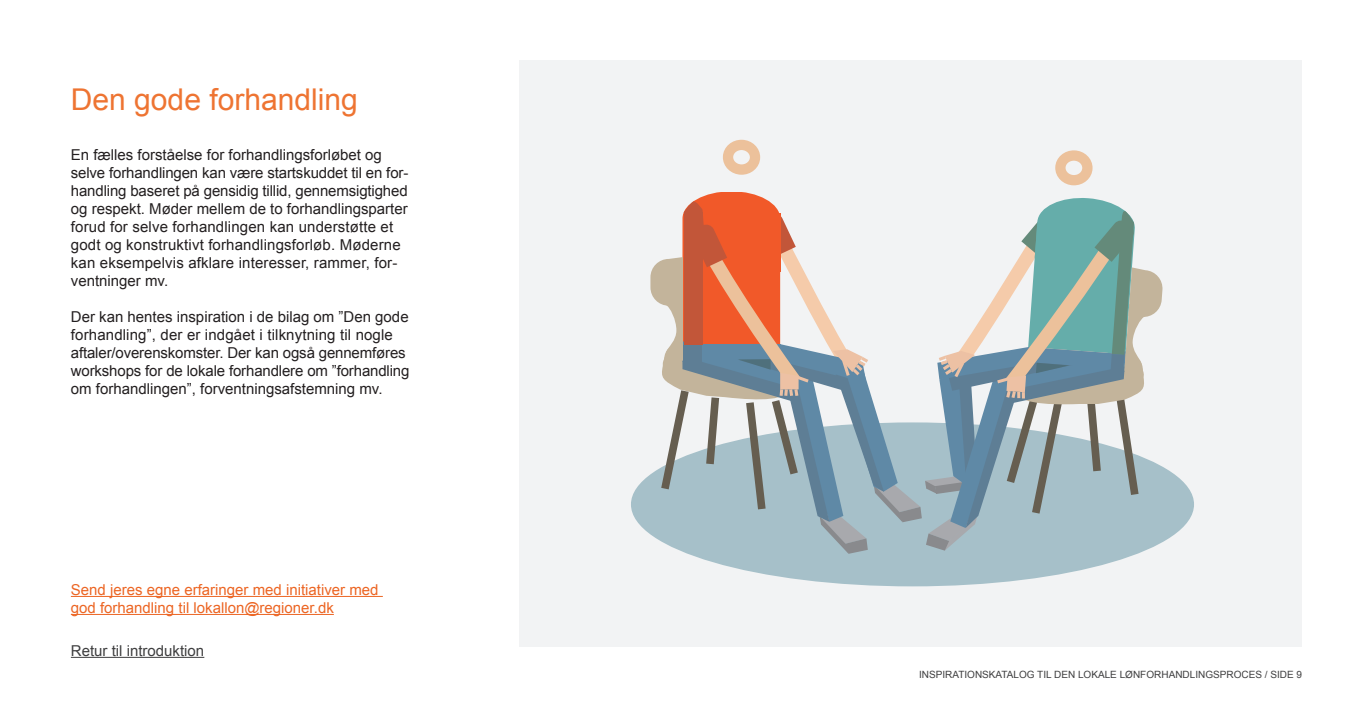
<style>
.page{position:relative;width:1347px;height:709px;background:#fff}
.page>*{position:absolute;margin:0;border:0;box-sizing:border-box;transform-origin:0 0}
.t1{font:30px "Arial";color:#ee7432}
.t2{font:15px/18px "Arial";color:#231f20}
.t3{font:15px/18px "Arial";color:#ec6523}
.t4{font:15px "Arial";color:#3e3e3f}
.t5{font:10px "Arial";color:#3e3e3f}
</style>
<div class="page">
<div style="left:519px;top:60px;width:783px;height:587px;background:#f2f3f4"></div>
<div style="left:631px;top:422px;width:563px;height:164px;background:#a6c0c9;border-radius:50%"></div>
<svg style="left:650px;top:192px;width:513px;height:362px"></svg>
<div style="left:722px;top:140px;width:38px;height:35px;border:10px solid #ecc19b;border-radius:50%"></div>
<div style="left:1055px;top:150px;width:37px;height:35px;border:10px solid #ecc19b;border-radius:50%"></div>
<hr style="left:71px;top:657px;width:133px;height:1px;background:#3e3e3f">
<hr style="left:71px;top:596px;width:312px;height:1px;background:#ec6523">
<hr style="left:71px;top:614px;width:263px;height:1px;background:#ec6523">
<h1 class="t1" style="left:71px;top:80px;width:288px">Den gode forhandling</h1>
<p class="t2" style="left:71px;top:146px;width:339px">En fælles forståelse for forhandlingsforløbet og selve forhandlingen kan være startskuddet til en for&shy;handling baseret på gensidig tillid, gennemsigtighed og respekt. Møder mellem de to forhandlingsparter forud for selve forhandlingen kan understøtte et godt og konstruktivt forhandlingsforløb. Møderne kan eksempelvis afklare interesser, rammer, for&shy;ventninger mv.</p>
<p class="t2" style="left:71px;top:308px;width:340px">Der kan hentes inspiration i de bilag om ”Den gode forhandling”, der er indgået i tilknytning til nogle aftaler/overenskomster. Der kan også gennemføres workshops for de lokale forhandlere om ”forhandling om forhandlingen”, forventningsafstemning mv.</p>
<p class="t3" style="left:71px;top:581px;width:309px">Send jeres egne erfaringer med initiativer med god forhandling til lokallon@regioner.dk</p>
<p class="t4" style="left:71px;top:641px;width:135px">Retur til introduktion</p>
<p class="t5" style="left:919px;top:668px;width:167px">Inspi rationskatalog til den lok</p>
<p class="t5" style="left:1098px;top:668px;width:205px">ale lønforhandli ngsproces / side 9</p>
</div>
